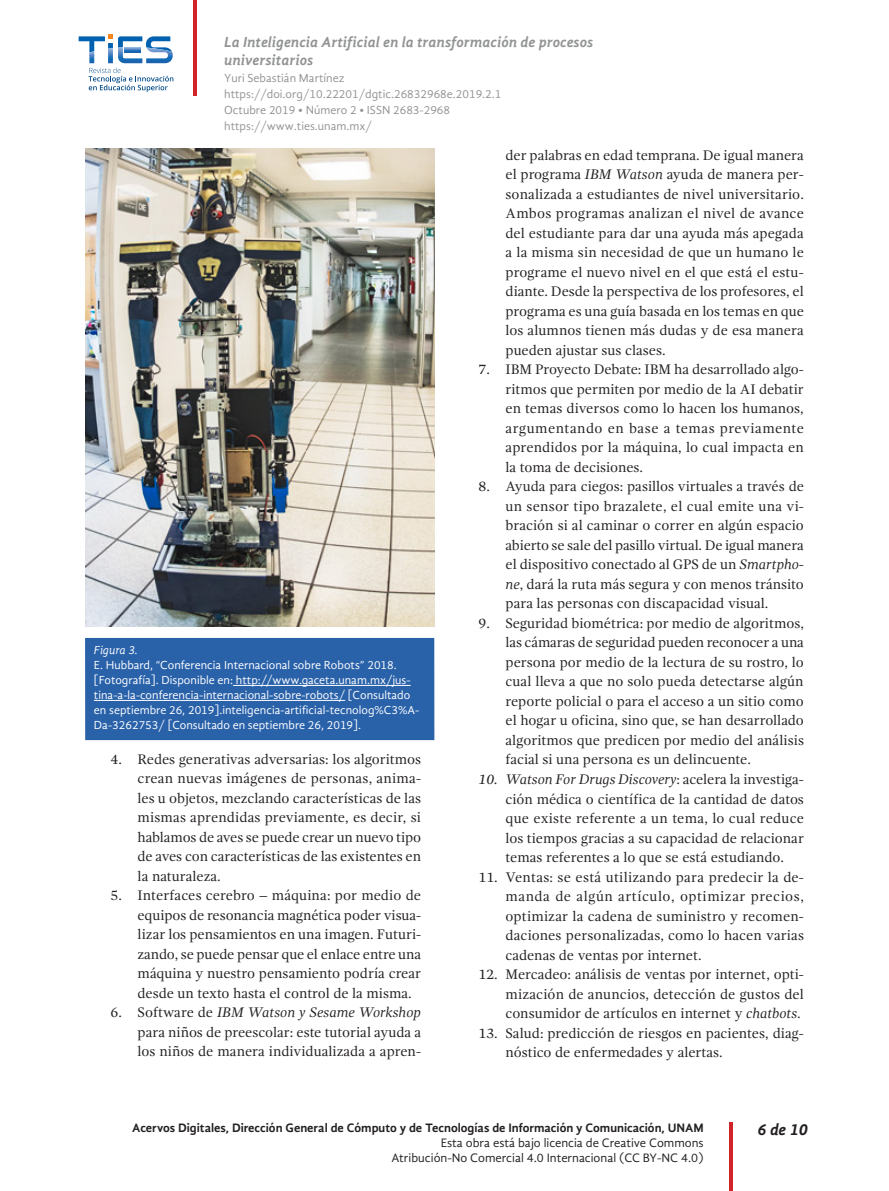
<style>
.page{position:relative;width:889px;height:1191px;background:#fff}
.page>*{position:absolute;margin:0;border:0;box-sizing:border-box;transform-origin:0 0}
.t1{font:italic 700 16.5px "Gandhi Sans";color:#231f20}
.t2{font:italic 700 15px/18px "Gandhi Sans";color:#929394}
.t3{font:14.25px/19.5px "Gandhi Serif";color:#231f20;text-align:justify}
.t4{font:12.6px/15px "Gandhi Sans";color:#231f20;text-align:right}
.t5{font:700 12.6px "Gandhi Sans";color:#231f20}
.t6{font:12px/15px "Gandhi Sans";color:#fff}
.t7{font:12px/16px "Gandhi Sans";color:#929394}
.t8{font:12px "Gandhi Sans";color:#939598}
.t9{font:italic 12px "Gandhi Sans";color:#fff}
.s1{font-style:italic}
</style>
<div class="page">
<hr style="left:193px;top:0;width:3px;height:95px;background:#d1232a">
<hr style="left:729px;top:1121px;width:3px;height:70px;background:#d1232a">
<svg style="left:79px;top:34px;width:94px;height:58px"></svg>
<img style="left:85px;top:149px;width:349px;height:477px">
<div style="left:85px;top:638px;width:349px;height:102px;background:#2a62aa"></div>
<hr style="left:233px;top:685px;width:177px;height:1px;background:#fff">
<hr style="left:94px;top:700px;width:251px;height:1px;background:#fff">
<p class="t2" style="left:224px;top:33px;width:370px">La Inteligencia Artificial en la transformación de procesos universitarios</p>
<p class="t7" style="left:224px;top:70px;width:279px">Yuri Sebastián Martínez https://doi.org/10.22201/dgtic.26832968e.2019.2.1<br>Octubre 2019 • Número 2 • ISSN 2683-2968</p>
<p class="t8" style="left:224px;top:119px;width:149px">https://www.ties.unam.mx/</p>
<p class="t9" style="left:94px;top:643px;width:45px">Figura 3.</p>
<p class="t6" style="left:94px;top:657px;width:327px">E. Hubbard, “Conferencia Internacional sobre Robots” 2018. [Fotografía]. Disponible en: http://www.gaceta.unam.mx/jus&shy;tina-a-la-conferencia-internacional-sobre-robots/ [Consultado en septiembre 26, 2019].inteligencia-artificial-tecnolog%C3%A-Da-3262753/ [Consultado en septiembre 26, 2019].</p>
<p class="t3" style="left:138px;top:749px;width:285px;text-indent:-27px">4. Redes generativas adversarias: los algoritmos crean nuevas imágenes de personas, anima&shy;les u objetos, mezclando características de las mismas aprendidas previamente, es decir, si hablamos de aves se puede crear un nuevo tipo de aves con características de las existentes en la naturaleza.</p>
<p class="t3" style="left:138px;top:886px;width:285px;text-indent:-27px">5. Interfaces cerebro – máquina: por medio de equipos de resonancia magnética poder visua&shy;lizar los pensamientos en una imagen. Futuri&shy;zando, se puede pensar que el enlace entre una máquina y nuestro pensamiento podría crear desde un texto hasta el control de la misma.</p>
<p class="t3" style="left:138px;top:1003px;width:285px;text-indent:-27px">6. Software de <span class="s1">IBM Watson y Sesame Workshop </span>para niños de preescolar: este tutorial ayuda a los niños de manera individualizada a apren-</p>
<p class="t3" style="left:505px;top:145px;width:300px">der palabras en edad temprana. De igual manera el programa <span class="s1">IBM Watson</span> ayuda de manera per&shy;sonalizada a estudiantes de nivel universitario.<br>Ambos programas analizan el nivel de avance del estudiante para dar una ayuda más apegada a la misma sin necesidad de que un humano le programe el nuevo nivel en el que está el estu&shy;diante. Desde la perspectiva de los profesores, el programa es una guía basada en los temas en que los alumnos tienen más dudas y de esa manera pueden ajustar sus clases.</p>
<p class="t3" style="left:505px;top:360px;width:300px;text-indent:-27px">7. IBM Proyecto Debate: IBM ha desarrollado algo&shy;ritmos que permiten por medio de la AI debatir en temas diversos como lo hacen los humanos, argumentando en base a temas previamente aprendidos por la máquina, lo cual impacta en la toma de decisiones.</p>
<p class="t3" style="left:505px;top:477px;width:300px;text-indent:-27px">8. Ayuda para ciegos: pasillos virtuales a través de un sensor tipo brazalete, el cual emite una vi&shy;bración si al caminar o correr en algún espacio abierto se sale del pasillo virtual. De igual manera el dispositivo conectado al GPS de un <span class="s1">Smartpho&shy;ne</span>, dará la ruta más segura y con menos tránsito para las personas con discapacidad visual.</p>
<p class="t3" style="left:505px;top:613px;width:300px;text-indent:-27px">9. Seguridad biométrica: por medio de algoritmos, las cámaras de seguridad pueden reconocer a una persona por medio de la lectura de su rostro, lo cual lleva a que no solo pueda detectarse algún reporte policial o para el acceso a un sitio como el hogar u oficina, sino que, se han desarrollado algoritmos que predicen por medio del análisis facial si una persona es un delincuente.</p>
<p class="t3" style="left:505px;top:769px;width:300px;text-indent:-27px"><span class="s1">10. Watson For Drugs Discovery</span>: acelera la investiga&shy;ción médica o científica de la cantidad de datos que existe referente a un tema, lo cual reduce los tiempos gracias a su capacidad de relacionar temas referentes a lo que se está estudiando.</p>
<p class="t3" style="left:505px;top:867px;width:300px;text-indent:-27px">11. Ventas: se está utilizando para predecir la de&shy;manda de algún artículo, optimizar precios, optimizar la cadena de suministro y recomen&shy;daciones personalizadas, como lo hacen varias cadenas de ventas por internet.</p>
<p class="t3" style="left:505px;top:964px;width:300px;text-indent:-27px">12. Mercadeo: análisis de ventas por internet, opti&shy;mización de anuncios, detección de gustos del consumidor de artículos en internet y <span class="s1">chatbots</span>.</p>
<p class="t3" style="left:505px;top:1023px;width:300px;text-indent:-27px">13. Salud: predicción de riesgos en pacientes, diag&shy;nóstico de enfermedades y alertas.</p>
<p class="t5" style="left:132px;top:1120px;width:573px">Acervos Digitales, Dirección General de Cómputo y de Tecnologías de Información y Comunicación, UNAM</p>
<p class="t1" style="left:757px;top:1119px;width:52px">6 de 10</p>
<p class="t4" style="left:391px;top:1134px;width:314px">Esta obra está bajo licencia de Creative Commons<br>Atribución-No Comercial 4.0 Internacional (CC BY-NC 4.0)</p>
</div>
